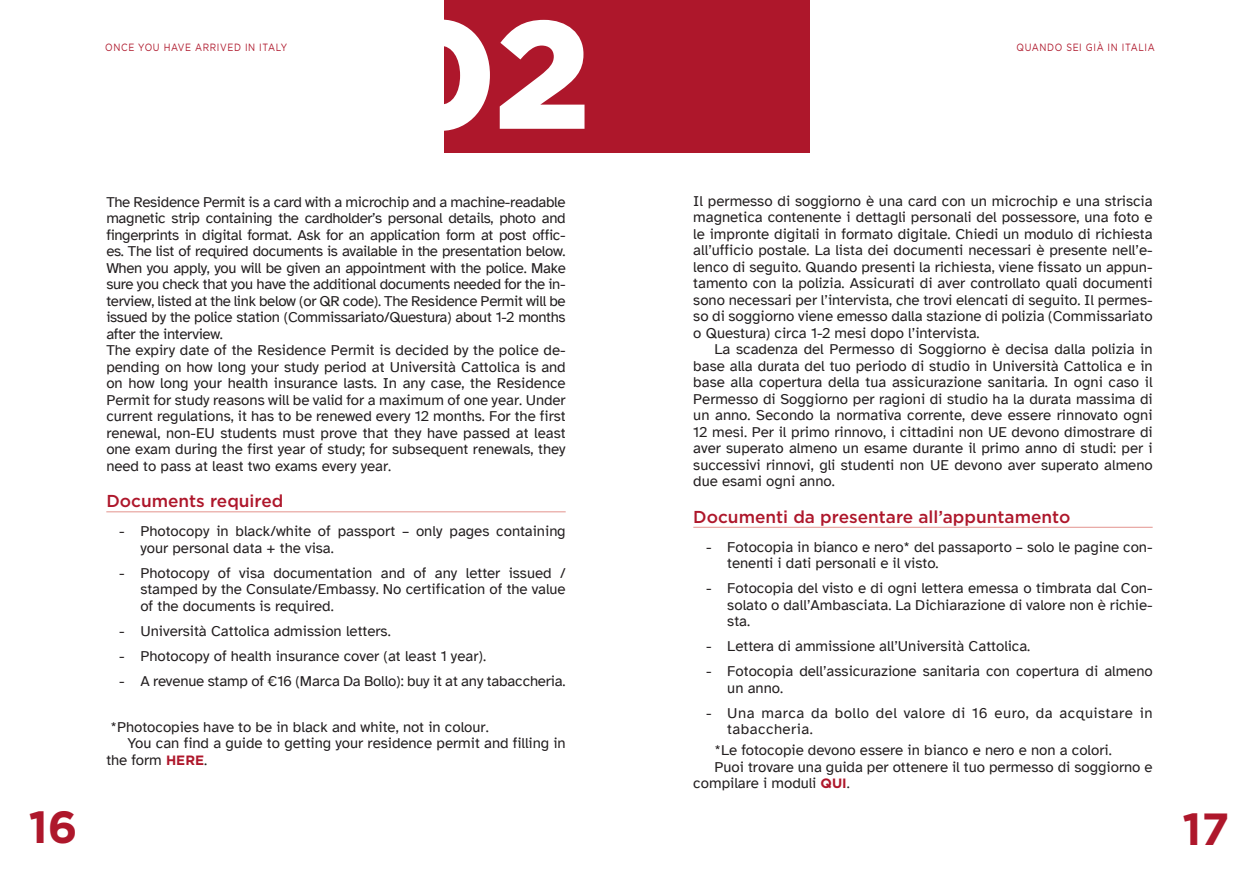
<style>
.page{position:relative;width:1259px;height:893px;background:#fff}
.page>*{position:absolute;margin:0;border:0;box-sizing:border-box;transform-origin:0 0}
.Sottotitolo{font:900 153px "Gotham";color:#fff}
.t1{font:700 45px "Gotham";color:#ae172b}
.Titolo_2_ROSSO{font:500 17.25px "Gotham";color:#ae172b}
.Normale2{font:15px/16.5px "Atkinson Hyperlegible";color:#231f20;text-align:justify}
.Normale{font:15px/16.5px "Atkinson Hyperlegible";color:#231f20}
.elenco{font:15px/16.5px "Atkinson Hyperlegible";color:#231f20}
.elenco-2{font:15px/16.5px "Atkinson Hyperlegible";letter-spacing:.03em;color:#231f20}
.t2{font:10.5px "Gotham";letter-spacing:.07em;color:#ae172b;scale:.85 1}
.s1{font-family:"Gotham";font-weight:700;font-size:13.5px;color:#ae172b}
</style>
<div class="page">
<div style="left:444px;top:0;width:366px;height:153px;background:#ae172b"></div>
<hr style="left:106px;top:511px;width:460px;height:1px;background:#e3938e">
<hr style="left:693px;top:527px;width:459px;height:1px;background:#e3938e">
<h2 class="t1" style="left:29px;top:797px;width:50px">16</h2>
<p class="Sottotitolo" style="left:384px;top:-31px;width:207px">02</p>
<p class="t2" style="left:105px;top:40px;width:215px">ONCE YOU HAVE ARRIVED IN ITALY</p>
<p class="t2" style="left:1016px;top:40px;width:164px">QUANDO SEI GIÀ IN ITALIA</p>
<p class="Normale2" style="left:106px;top:194px;width:461px">The Residence Permit is a card with a microchip and a machine-readable magnetic strip containing the cardholder’s personal details, photo and fingerprints in digital format. Ask for an application form at post offic&shy;es. The list of required documents is available in the presentation below.<br>When you apply, you will be given an appointment with the police. Make sure you check that you have the additional documents needed for the in&shy;terview, listed at the link below (or QR code). The Residence Permit will be issued by the police station (Commissariato/Questura) about 1-2 months after the interview.</p>
<p class="Normale2" style="left:106px;top:342px;width:461px">The expiry date of the Residence Permit is decided by the police de&shy;pending on how long your study period at Università Cattolica is and on how long your health insurance lasts. In any case, the Residence Permit for study reasons will be valid for a maximum of one year. Under current regulations, it has to be renewed every 12 months. For the first renewal, non-EU students must prove that they have passed at least one exam during the first year of study; for subsequent renewals, they need to pass at least two exams every year.</p>
<p class="Titolo_2_ROSSO" style="left:106px;top:490px;width:179px">Documents required</p>
<p class="elenco" style="left:140px;top:523px;width:427px;text-indent:-21px">- Photocopy in black/white of passport – only pages containing your personal data + the visa.</p>
<p class="elenco" style="left:140px;top:565px;width:427px;text-align:justify;text-indent:-21px">- Photocopy of visa documentation and of any letter issued / stamped by the Consulate/Embassy. No certification of the value of the documents is required.</p>
<p class="elenco" style="left:119px;top:623px;width:273px">- Università Cattolica admission letters.</p>
<p class="elenco" style="left:119px;top:648px;width:368px">- Photocopy of health insurance cover (at least 1 year).</p>
<p class="elenco" style="left:119px;top:673px;width:448px">- A revenue stamp of €16 (Marca Da Bollo): buy it at any tabaccheria.</p>
<p class="Normale2" style="left:110px;top:719px;width:380px">*Photocopies have to be in black and white, not in colour.</p>
<p class="Normale" style="left:106px;top:735px;width:461px;text-indent:21px">You can find a guide to getting your residence permit and filling in the form <span class="s1">HERE</span>.</p>
<p class="Normale2" style="left:693px;top:193px;width:461px">Il permesso di soggiorno è una card con un microchip e una striscia magnetica contenente i dettagli personali del possessore, una foto e le impronte digitali in formato digitale. Chiedi un modulo di richiesta all’ufficio postale. La lista dei documenti necessari è presente nell’e&shy;lenco di seguito. Quando presenti la richiesta, viene fissato un appun&shy;tamento con la polizia. Assicurati di aver controllato quali documenti sono necessari per l’intervista, che trovi elencati di seguito. Il permes&shy;so di soggiorno viene emesso dalla stazione di polizia (Commissariato o Questura) circa 1-2 mesi dopo l’intervista.</p>
<p class="Normale" style="left:693px;top:341px;width:461px;text-align:justify;text-indent:21px">La scadenza del Permesso di Soggiorno è decisa dalla polizia in base alla durata del tuo periodo di studio in Università Cattolica e in base alla copertura della tua assicurazione sanitaria. In ogni caso il Permesso di Soggiorno per ragioni di studio ha la durata massima di un anno. Secondo la normativa corrente, deve essere rinnovato ogni 12 mesi. Per il primo rinnovo, i cittadini non UE devono dimostrare di aver superato almeno un esame durante il primo anno di studi: per i successivi rinnovi, gli studenti non UE devono aver superato almeno due esami ogni anno.</p>
<p class="Titolo_2_ROSSO" style="left:693px;top:505px;width:378px">Documenti da presentare all’appuntamento</p>
<p class="elenco" style="left:727px;top:539px;width:427px;text-indent:-21px">- Fotocopia in bianco e nero* del passaporto – solo le pagine con&shy;tenenti i dati personali e il visto.</p>
<p class="elenco" style="left:727px;top:580px;width:427px;text-align:justify;text-indent:-21px">- Fotocopia del visto e di ogni lettera emessa o timbrata dal Con&shy;solato o dall’Ambasciata. La Dichiarazione di valore non è richie&shy;sta.</p>
<p class="elenco" style="left:706px;top:638px;width:326px">- Lettera di ammissione all’Università Cattolica.</p>
<p class="elenco" style="left:727px;top:663px;width:427px;text-indent:-21px">- Fotocopia dell’assicurazione sanitaria con copertura di almeno un anno.</p>
<p class="elenco-2" style="left:727px;top:705px;width:427px;text-indent:-21px">- Una marca da bollo del valore di 16 euro, da acquistare in tabaccheria.</p>
<p class="Normale" style="left:714px;top:742px;width:399px">*Le fotocopie devono essere in bianco e nero e non a colori.</p>
<p class="Normale" style="left:693px;top:759px;width:461px;text-indent:21px">Puoi trovare una guida per ottenere il tuo permesso di soggiorno e compilare i moduli <span class="s1">QUI</span>.</p>
<h2 class="t1" style="left:1182px;top:799px;width:48px">17</h2>
</div>
